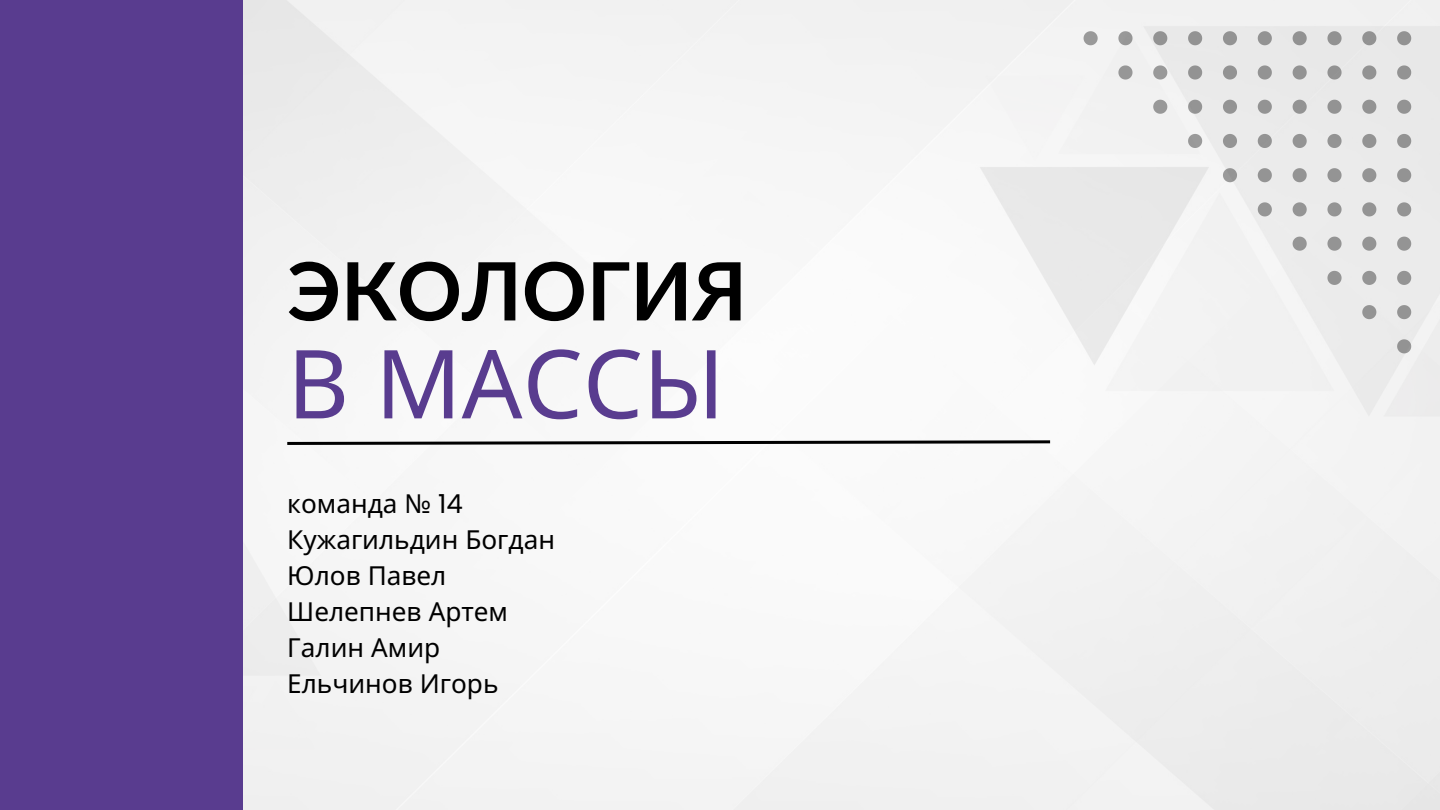
<style>
.page{position:relative;width:1440px;height:810px;background:#fff}
.page>*{position:absolute;margin:0;border:0;box-sizing:border-box;transform-origin:0 0}
.t1{font:95.3px "Noto Sans";color:#593c8f}
.t2{font:700 80.5px "Lato";color:#000}
.t3{font:26.1px "Noto Sans";color:#000}
.s1{font-family:"Poppins"}
</style>
<div class="page">
<div style="left:0;top:0;width:243px;height:810px;background:#593c8f"></div>
<svg style="left:284px;top:439px;width:769px;height:7px"></svg>
<svg style="left:1397px;top:339px;width:14px;height:14px"></svg>
<svg style="left:1397px;top:305px;width:14px;height:14px"></svg>
<svg style="left:1362px;top:305px;width:14px;height:14px"></svg>
<svg style="left:1397px;top:271px;width:14px;height:14px"></svg>
<svg style="left:1362px;top:271px;width:14px;height:14px"></svg>
<svg style="left:1327px;top:271px;width:15px;height:14px"></svg>
<svg style="left:1397px;top:237px;width:14px;height:14px"></svg>
<svg style="left:1362px;top:237px;width:14px;height:14px"></svg>
<svg style="left:1327px;top:237px;width:15px;height:14px"></svg>
<svg style="left:1293px;top:237px;width:14px;height:14px"></svg>
<svg style="left:1397px;top:202px;width:14px;height:14px"></svg>
<svg style="left:1362px;top:202px;width:14px;height:14px"></svg>
<svg style="left:1327px;top:202px;width:15px;height:14px"></svg>
<svg style="left:1293px;top:202px;width:14px;height:14px"></svg>
<svg style="left:1258px;top:202px;width:14px;height:14px"></svg>
<svg style="left:1397px;top:168px;width:14px;height:14px"></svg>
<svg style="left:1362px;top:168px;width:14px;height:14px"></svg>
<svg style="left:1327px;top:168px;width:15px;height:14px"></svg>
<svg style="left:1293px;top:168px;width:14px;height:14px"></svg>
<svg style="left:1258px;top:168px;width:14px;height:14px"></svg>
<svg style="left:1223px;top:168px;width:14px;height:14px"></svg>
<svg style="left:1397px;top:134px;width:14px;height:14px"></svg>
<svg style="left:1362px;top:134px;width:14px;height:14px"></svg>
<svg style="left:1327px;top:134px;width:15px;height:14px"></svg>
<svg style="left:1293px;top:134px;width:14px;height:14px"></svg>
<svg style="left:1258px;top:134px;width:14px;height:14px"></svg>
<svg style="left:1223px;top:134px;width:14px;height:14px"></svg>
<svg style="left:1188px;top:134px;width:14px;height:14px"></svg>
<svg style="left:1397px;top:100px;width:14px;height:14px"></svg>
<svg style="left:1362px;top:100px;width:14px;height:14px"></svg>
<svg style="left:1327px;top:100px;width:15px;height:14px"></svg>
<svg style="left:1293px;top:100px;width:14px;height:14px"></svg>
<svg style="left:1258px;top:100px;width:14px;height:14px"></svg>
<svg style="left:1223px;top:100px;width:14px;height:14px"></svg>
<svg style="left:1188px;top:100px;width:14px;height:14px"></svg>
<svg style="left:1153px;top:100px;width:14px;height:14px"></svg>
<svg style="left:1397px;top:65px;width:14px;height:15px"></svg>
<svg style="left:1362px;top:65px;width:14px;height:15px"></svg>
<svg style="left:1327px;top:65px;width:15px;height:15px"></svg>
<svg style="left:1293px;top:65px;width:14px;height:15px"></svg>
<svg style="left:1258px;top:65px;width:14px;height:15px"></svg>
<svg style="left:1223px;top:65px;width:14px;height:15px"></svg>
<svg style="left:1188px;top:65px;width:14px;height:15px"></svg>
<svg style="left:1153px;top:65px;width:14px;height:15px"></svg>
<svg style="left:1118px;top:65px;width:15px;height:15px"></svg>
<svg style="left:1397px;top:31px;width:14px;height:14px"></svg>
<svg style="left:1362px;top:31px;width:14px;height:14px"></svg>
<svg style="left:1327px;top:31px;width:15px;height:14px"></svg>
<svg style="left:1293px;top:31px;width:14px;height:14px"></svg>
<svg style="left:1258px;top:31px;width:14px;height:14px"></svg>
<svg style="left:1223px;top:31px;width:14px;height:14px"></svg>
<svg style="left:1188px;top:31px;width:14px;height:14px"></svg>
<svg style="left:1153px;top:31px;width:14px;height:14px"></svg>
<svg style="left:1118px;top:31px;width:15px;height:14px"></svg>
<svg style="left:1084px;top:31px;width:14px;height:14px"></svg>
<p class="t2" style="left:287px;top:241px;width:461px">ЭКОЛОГИЯ</p>
<h2 class="t1" style="left:287px;top:316px;width:439px">В МАССЫ</h2>
<h1 class="t3" style="left:287px;top:485px;width:177px">команда № <span class="s1">14</span></h1>
<p class="t3" style="left:287px;top:521px;width:269px">Кужагильдин Богдан</p>
<p class="t3" style="left:287px;top:557px;width:161px">Юлов Павел</p>
<p class="t3" style="left:287px;top:593px;width:222px">Шелепнев Артем</p>
<p class="t3" style="left:287px;top:629px;width:154px">Галин Амир</p>
<p class="t3" style="left:287px;top:665px;width:213px">Ельчинов Игорь</p>
</div>
